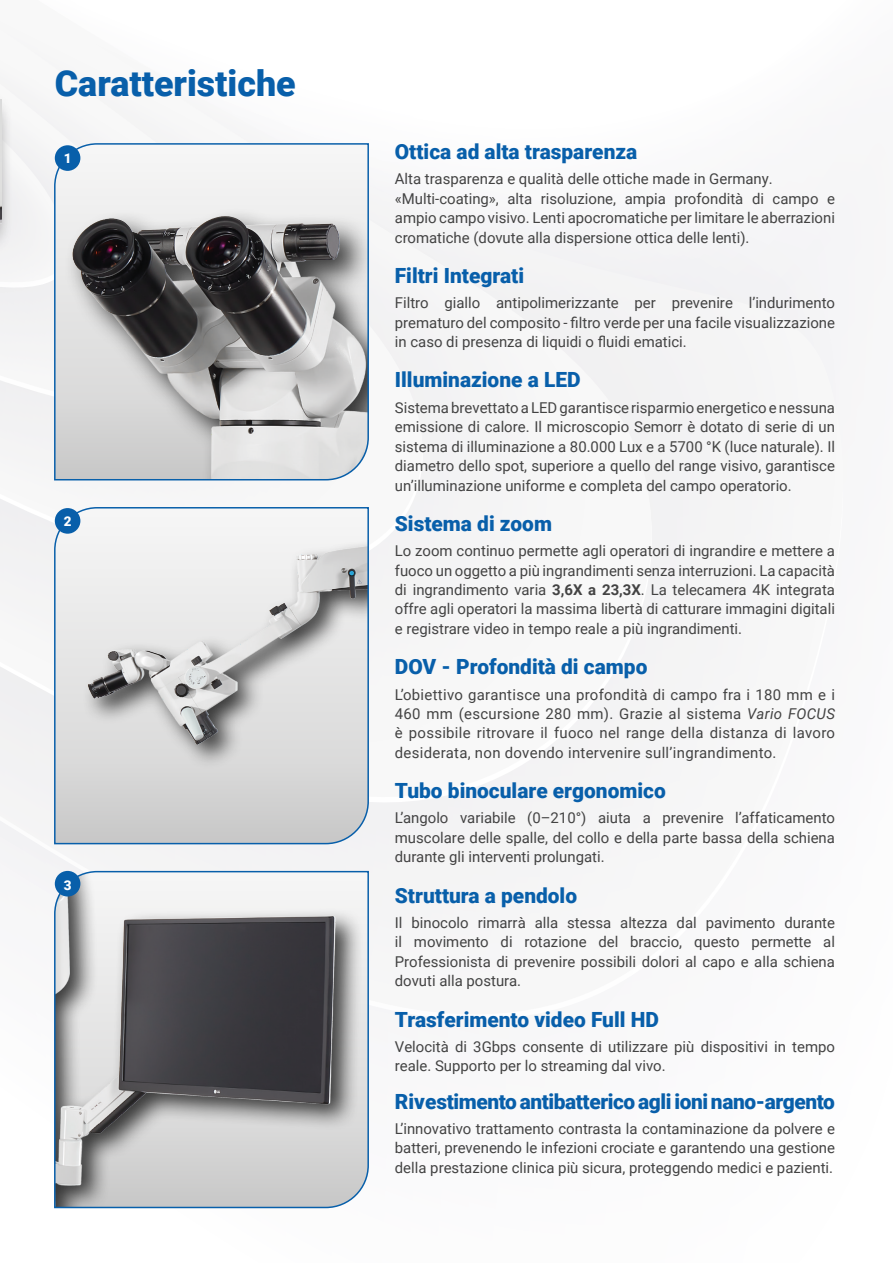
<style>
.page{position:relative;width:893px;height:1263px;background:#fff}
.page>*{position:absolute;margin:0;border:0;box-sizing:border-box;transform-origin:0 0}
.t1{font:900 35.85px "Roboto";color:#085faa}
.t2{font:900 20.85px "Roboto";color:#085faa}
.t3{font:900 20.85px "Roboto";letter-spacing:-.02em;color:#085faa}
.t4{font:15px/19.4px "Roboto";color:#434343;text-align:justify}
.t5{font:900 13.5px "Roboto";color:#fff}
.s1{font-weight:700}
.s2{font-style:italic}
</style>
<div class="page">
<div style="left:0;top:227px;width:837px;height:705px;background:#f5f5f6"></div>
<div style="left:0;top:227px;width:686px;height:576px;background:#f4f4f4"></div>
<div style="left:13px;top:206px;width:577px;height:538px;background:#f6f6f6"></div>
<div style="left:13px;top:186px;width:417px;height:390px;background:#f4f4f5"></div>
<div style="left:13px;top:139px;width:354px;height:399px;background:#f6f6f7"></div>
<div style="left:13px;top:86px;width:186px;height:313px;background:#f6f6f6"></div>
<div style="left:0;top:75px;width:85px;height:225px;background:#f5f4f5"></div>
<div style="left:0;top:91px;width:13px;height:663px;background:#000;opacity:.75"></div>
<img style="left:0;top:100px;width:1px;height:669px">
<svg style="left:53px;top:142px;width:317px;height:339px"></svg>
<svg style="left:53px;top:506px;width:317px;height:339px"></svg>
<svg style="left:53px;top:870px;width:317px;height:339px;background:#96979a"></svg>
<div style="left:55px;top:871px;width:25px;height:25px;background:#085faa;border-radius:50%"></div>
<div style="left:55px;top:508px;width:25px;height:26px;background:#085faa;border-radius:50%"></div>
<div style="left:55px;top:145px;width:25px;height:26px;background:#085faa;border-radius:50%"></div>
<h1 class="t1" style="left:55px;top:58px;width:242px">Caratteristiche</h1>
<p class="t5" style="left:64px;top:149px;width:9px">1</p>
<p class="t5" style="left:64px;top:511px;width:9px">2</p>
<p class="t5" style="left:64px;top:875px;width:9px">3</p>
<h2 class="t2" style="left:395px;top:137px;width:244px">Ottica ad alta trasparenza</h2>
<p class="t4" style="left:395px;top:169px;width:442px;text-align:left">Alta trasparenza e qualità delle ottiche made in Germany. «Multi-coating», alta risoluzione, ampia profondità di campo e ampio campo visivo. Lenti apocromatiche per limitare le aberrazioni cromatiche (dovute alla dispersione ottica delle lenti).</p>
<h2 class="t2" style="left:395px;top:261px;width:131px">Filtri Integrati</h2>
<p class="t4" style="left:395px;top:293px;width:442px">Filtro giallo antipolimerizzante per prevenire l’indurimento prematuro del composito - filtro verde per una facile visualizzazione in caso di presenza di liquidi o fluidi ematici.</p>
<h2 class="t2" style="left:395px;top:365px;width:187px">Illuminazione a LED</h2>
<p class="t4" style="left:395px;top:397px;width:442px">Sistema brevettato a LED garantisce risparmio energetico e nessuna emissione di calore. Il microscopio Semorr è dotato di serie di un sistema di illuminazione a 80.000 Lux e a 5700 °K (luce naturale). Il diametro dello spot, superiore a quello del range visivo, garantisce un’illuminazione uniforme e completa del campo operatorio.</p>
<h2 class="t2" style="left:395px;top:509px;width:159px">Sistema di zoom</h2>
<p class="t4" style="left:395px;top:541px;width:442px">Lo zoom continuo permette agli operatori di ingrandire e mettere a fuoco un oggetto a più ingrandimenti senza interruzioni. La capacità di ingrandimento varia <span class="s1">3,6X a 23,3X</span>. La telecamera 4K integrata offre agli operatori la massima libertà di catturare immagini digitali e registrare video in tempo reale a più ingrandimenti.</p>
<h2 class="t2" style="left:395px;top:652px;width:254px">DOV - Profondità di campo</h2>
<p class="t4" style="left:395px;top:684px;width:442px">L’obiettivo garantisce una profondità di campo fra i 180 mm e i 460 mm (escursione 280 mm). Grazie al sistema <span class="s2">Vario FOCUS </span>è possibile ritrovare il fuoco nel range della distanza di lavoro desiderata, non dovendo intervenire sull’ingrandimento.</p>
<h2 class="t2" style="left:395px;top:776px;width:272px">Tubo binoculare ergonomico</h2>
<p class="t4" style="left:395px;top:808px;width:442px">L’angolo variabile (0–210°) aiuta a prevenire l’affaticamento muscolare delle spalle, del collo e della parte bassa della schiena durante gli interventi prolungati.</p>
<h2 class="t2" style="left:395px;top:880px;width:184px">Struttura a pendolo</h2>
<p class="t4" style="left:395px;top:912px;width:442px">Il binocolo rimarrà alla stessa altezza dal pavimento durante il movimento di rotazione del braccio, questo permette al Professionista di prevenire possibili dolori al capo e alla schiena dovuti alla postura.</p>
<h2 class="t2" style="left:395px;top:1004px;width:266px">Trasferimento video Full HD</h2>
<p class="t4" style="left:395px;top:1036px;width:442px">Velocità di 3Gbps consente di utilizzare più dispositivi in tempo reale. Supporto per lo streaming dal vivo.</p>
<h2 class="t3" style="left:395px;top:1086px;width:442px">Rivestimento antibatterico agli ioni nano-argento</h2>
<p class="t4" style="left:395px;top:1118px;width:442px">L’innovativo trattamento contrasta la contaminazione da polvere e batteri, prevenendo le infezioni crociate e garantendo una gestione della prestazione clinica più sicura, proteggendo medici e pazienti.</p>
</div>
